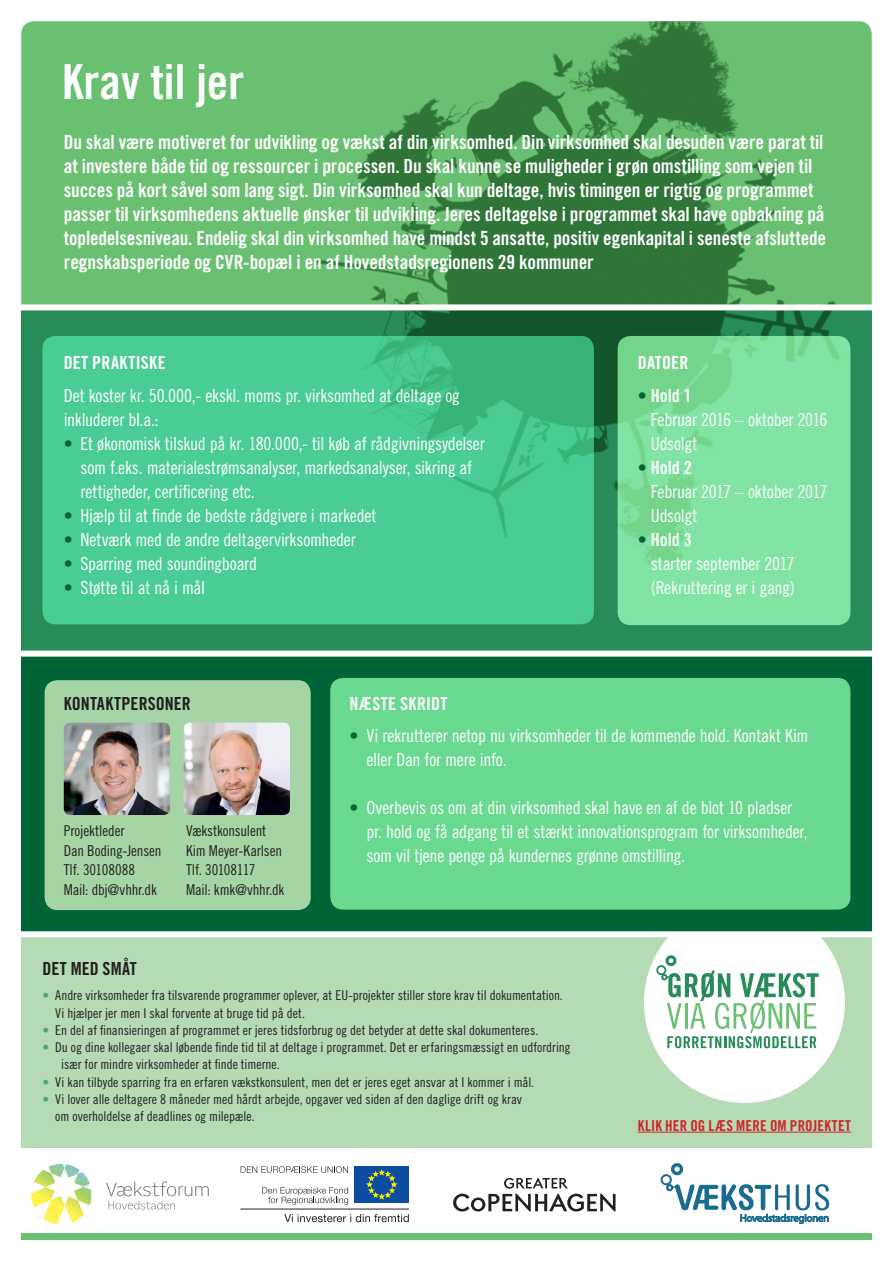
<style>
.page{position:relative;width:893px;height:1263px;background:#fff}
.page>*{position:absolute;margin:0;border:0;box-sizing:border-box;transform-origin:0 0}
.t1{font:48.3px "Trade Gothic LT Std Bd Cn 20";color:#fff}
.t2{font:19.5px/24px "Trade Gothic LT Std Bd Cn 20";letter-spacing:-.005em;color:#fff}
.t3{font:18px/24px "Trade Gothic LT Std Cn 18";letter-spacing:-.015em;color:#fff}
.t4{font:18px "Trade Gothic LT Std Bd Cn 20";letter-spacing:.01em;color:#fff}
.t5{font:18px "Trade Gothic LT Std Bd Cn 20";letter-spacing:.005em;color:#231f20}
.t6{font:15px/19.5px "Trade Gothic LT Std Cn 18";letter-spacing:-.01em;color:#231f20}
.t7{font:15px "Trade Gothic LT Std Bd Cn 20";letter-spacing:.015em;color:#d1232a}
.t8{font:13.5px/17.2px "Trade Gothic LT Std Cn 18";color:#231f20}
.s1{color:#006436}
.s2{color:#4aaa76}
</style>
<div class="page">
<div style="left:21px;top:934px;width:851px;height:213px;background:#b4dbb3"></div>
<div style="left:644px;top:902px;width:201px;height:201px;background:#fff;border-radius:50%"></div>
<svg style="left:656px;top:954px;width:163px;height:94px"></svg>
<div style="left:354px;top:1166px;width:55px;height:37px;background:#0d4da1"></div>
<svg style="left:367px;top:1170px;width:30px;height:29px"></svg>
<svg style="left:284px;top:1214px;width:125px;height:8px"></svg>
<hr style="left:240px;top:1209px;width:169px;height:1px;background:#231f20">
<svg style="left:241px;top:1166px;width:107px;height:7px"></svg>
<svg style="left:262px;top:1187px;width:86px;height:18px"></svg>
<div style="left:21px;top:308px;width:851px;height:347px;background:#288c5a"></div>
<div style="left:21px;top:653px;width:851px;height:281px;background:#006436"></div>
<div style="left:21px;top:21px;width:286px;height:283px;background:#69c071"></div>
<img style="left:307px;top:21px;width:565px;height:565px">
<div style="left:21px;top:1233px;width:851px;height:6px;background:#69c071"></div>
<svg style="left:43px;top:336px;width:551px;height:288px;background:#48c991"></svg>
<svg style="left:618px;top:336px;width:232px;height:289px;background:#7ee09e"></svg>
<hr style="left:638px;top:1132px;width:213px;height:1px;background:#d1232a">
<svg style="left:661px;top:1163px;width:168px;height:61px"></svg>
<svg style="left:31px;top:1164px;width:60px;height:60px"></svg>
<svg style="left:106px;top:1181px;width:103px;height:28px"></svg>
<div style="left:9px;top:304px;width:877px;height:6px;background:#fff"></div>
<div style="left:9px;top:651px;width:877px;height:6px;background:#fff"></div>
<div style="left:45px;top:680px;width:266px;height:230px;background:#a6d5a5;border-radius:13px"></div>
<img style="left:64px;top:722px;width:106px;height:93px">
<img style="left:184px;top:722px;width:106px;height:93px">
<div style="left:9px;top:931px;width:877px;height:6px;background:#fff"></div>
<div style="left:330px;top:678px;width:520px;height:231px;background:#69d990;border-radius:13px"></div>
<svg style="left:453px;top:1194px;width:162px;height:17px"></svg>
<svg style="left:504px;top:1178px;width:64px;height:10px"></svg>
<h1 class="t1" style="left:62px;top:52px;width:184px">Krav til jer</h1>
<p class="t2" style="left:64px;top:130px;width:764px">Du skal være motiveret for udvikling og vækst af din virksomhed. Din virksomhed skal desuden være parat til at investere både tid og ressourcer i processen. Du skal kunne se muligheder i grøn omstilling som vejen til succes på kort såvel som lang sigt. Din virksomhed skal kun deltage, hvis timingen er rigtig og programmet passer til virksomhedens aktuelle ønsker til udvikling. Jeres deltagelse i programmet skal have opbakning på topledelsesniveau. Endelig skal din virksomhed have mindst 5 ansatte, positiv egenkapital i seneste afsluttede regnskabsperiode og CVR-bopæl i en af Hovedstadsregionens 29 kommuner</p>
<p class="t4" style="left:64px;top:352px;width:103px">DET PRAKTISKE</p>
<p class="t3" style="left:64px;top:383px;width:398px">Det koster kr. 50.000,- ekskl. moms pr. virksomhed at deltage og inkluderer bl.a.:</p>
<p class="t3" style="left:81px;top:431px;width:406px;text-indent:-17px"><span class="s1">•</span> Et økonomisk tilskud på kr. 180.000,- til køb af rådgivningsydelser som f.eks. materialestrømsanalyser, markedsanalyser, sikring af rettigheder, certificering etc.</p>
<p class="t3" style="left:64px;top:503px;width:314px"><span class="s1">•</span> Hjælp til at finde de bedste rådgivere i markedet</p>
<p class="t3" style="left:64px;top:527px;width:294px"><span class="s1">•</span> Netværk med de andre deltagervirksomheder</p>
<p class="t3" style="left:64px;top:551px;width:195px"><span class="s1">•</span> Sparring med soundingboard</p>
<p class="t3" style="left:64px;top:575px;width:143px"><span class="s1">•</span> Støtte til at nå i mål</p>
<p class="t4" style="left:638px;top:352px;width:52px">DATOER</p>
<p class="t4" style="left:638px;top:384px;width:56px"><span class="s1">•</span> Hold 1</p>
<p class="t3" style="left:651px;top:407px;width:178px">Februar 2016 – oktober 2016<br>Udsolgt</p>
<p class="t4" style="left:638px;top:456px;width:56px"><span class="s1">•</span> Hold 2</p>
<p class="t3" style="left:651px;top:479px;width:178px">Februar 2017 – oktober 2017<br>Udsolgt</p>
<p class="t4" style="left:638px;top:528px;width:56px"><span class="s1">•</span> Hold 3</p>
<p class="t3" style="left:651px;top:551px;width:146px">starter september 2017 (Rekruttering er i gang)</p>
<p class="t5" style="left:64px;top:692px;width:129px">KONTAKTPERSONER</p>
<p class="t6" style="left:64px;top:821px;width:99px">Projektleder<br>Dan Boding-Jensen<br>Tlf. 30108088<br>Mail: dbj@vhhr.dk</p>
<p class="t6" style="left:186px;top:821px;width:100px">Vækstkonsulent<br>Kim Meyer-Karlsen<br>Tlf. 30108117<br>Mail: kmk@vhhr.dk</p>
<p class="t4" style="left:350px;top:692px;width:99px">NÆSTE SKRIDT</p>
<p class="t3" style="left:367px;top:724px;width:444px;text-indent:-17px"><span class="s1">•</span> Vi rekrutterer netop nu virksomheder til de kommende hold. Kontakt Kim eller Dan for mere info.</p>
<p class="t3" style="left:367px;top:796px;width:443px;text-indent:-17px"><span class="s1">•</span> Overbevis os om at din virksomhed skal have en af de blot 10 pladser pr. hold og få adgang til et stærkt innovationsprogram for virksomheder, som vil tjene penge på kundernes grønne omstilling.</p>
<p class="t5" style="left:43px;top:957px;width:96px">DET MED SMÅT</p>
<p class="t8" style="left:55px;top:987px;width:509px;text-indent:-13px"><span class="s2">•</span> Andre virksomheder fra tilsvarende programmer oplever, at EU-projekter stiller store krav til dokumentation.<br>Vi hjælper jer men I skal forvente at bruge tid på det.</p>
<p class="t8" style="left:43px;top:1021px;width:497px"><span class="s2">•</span> En del af finansieringen af programmet er jeres tidsforbrug og det betyder at dette skal dokumenteres.</p>
<p class="t8" style="left:61px;top:1039px;width:511px;text-indent:-19px"><span class="s2">•</span> Du og dine kollegaer skal løbende finde tid til at deltage i programmet. Det er erfaringsmæssigt en udfordring især for mindre virksomheder at finde timerne.</p>
<p class="t8" style="left:43px;top:1073px;width:493px"><span class="s2">•</span> Vi kan tilbyde sparring fra en erfaren vækstkonsulent, men det er jeres eget ansvar at I kommer i mål.</p>
<p class="t8" style="left:55px;top:1090px;width:468px;text-indent:-13px"><span class="s2">•</span> Vi lover alle deltagere 8 måneder med hårdt arbejde, opgaver ved siden af den daglige drift og krav om overholdelse af deadlines og milepæle.</p>
<p class="t7" style="left:638px;top:1116px;width:215px">KLIK HER OG LÆS MERE OM PROJEKTET</p>
</div>
